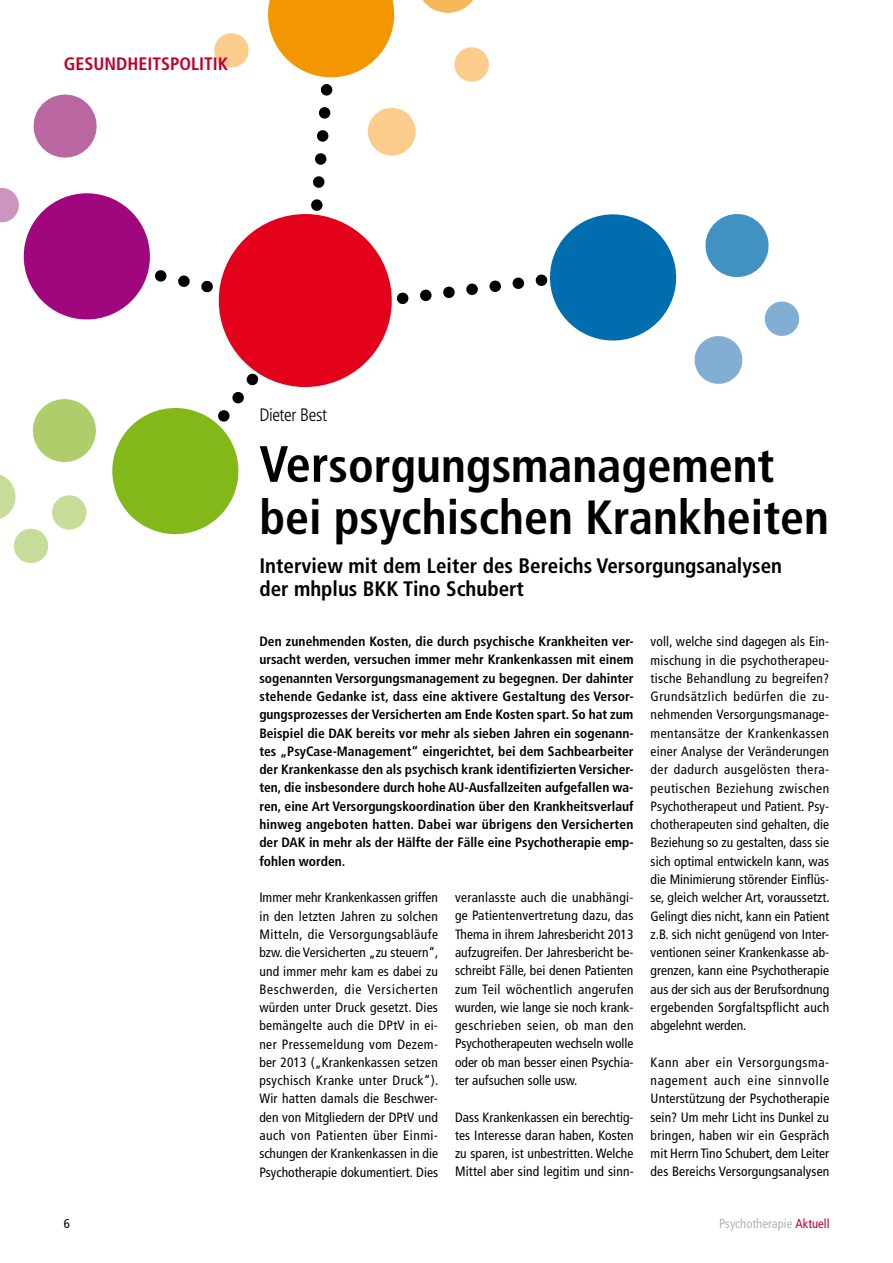
<style>
.page{position:relative;width:893px;height:1263px;background:#fff}
.page>*{position:absolute;margin:0;border:0;box-sizing:border-box;transform-origin:0 0}
.t1{font:700 condensed 48px/52.5px "Frutiger";color:#000}
.t2{font:700 condensed 21px/22.5px "Frutiger";color:#000}
.t3{font:700 condensed 18px "Frutiger";color:#c1002a}
.t4{font:300 condensed 18px "Frutiger";letter-spacing:-.02em;color:#000}
.t5{font:condensed 13.5px/18.3px "Frutiger";color:#000;text-align:justify}
.t6{font:700 condensed 13.5px/18.3px "Frutiger";color:#000;text-align:justify}
.t7{font:condensed 12.75px "Frutiger";color:#b1b3b4}
.t8{font:condensed 12.75px "Frutiger";color:#000}
.s1{font-size:51px}
.s2{color:#c1002a}
</style>
<div class="page">
<svg style="left:705px;top:214px;width:64px;height:63px"></svg>
<svg style="left:764px;top:301px;width:36px;height:35px"></svg>
<svg style="left:694px;top:336px;width:49px;height:48px"></svg>
<svg style="left:0;top:0;width:677px;height:564px"></svg>
<h3 class="t3" style="left:64px;top:54px;width:166px">GESUNDHEITSPOLITIK</h3>
<h3 class="t4" style="left:259px;top:404px;width:69px">Dieter Best</h3>
<h1 class="t1" style="left:259px;top:439px;width:571px"><span class="s1">Ver</span>sorgungsmanagement bei psychischen Krankheiten</h1>
<h2 class="t2" style="left:259px;top:555px;width:524px">Interview mit dem Leiter des Bereichs Versorgungsanalysen der mhplus BKK Tino Schubert</h2>
<p class="t6" style="left:259px;top:632px;width:376px">Den zunehmenden Kosten, die durch psychische Krankheiten ver&shy;ursacht werden, versuchen immer mehr Krankenkassen mit einem sogenannten Versorgungsmanagement zu begegnen. Der dahinter stehende Gedanke ist, dass eine aktivere Gestaltung des Versor&shy;gungsprozesses der Versicherten am Ende Kosten spart. So hat zum Beispiel die DAK bereits vor mehr als sieben Jahren ein sogenann&shy;tes „PsyCase-Management“ eingerichtet, bei dem Sachbearbeiter der Krankenkasse den als psychisch krank identifizierten Versicher&shy;ten, die insbesondere durch hohe AU-Ausfallzeiten aufgefallen wa&shy;ren, eine Art Versorgungskoordination über den Krankheitsverlauf hinweg angeboten hatten. Dabei war übrigens den Versicherten der DAK in mehr als der Hälfte der Fälle eine Psychotherapie emp&shy;fohlen worden.</p>
<p class="t5" style="left:455px;top:888px;width:180px">veranlasste auch die unabhängi&shy;ge Patientenvertretung dazu, das Thema in ihrem Jahresbericht 2013 aufzugreifen. Der Jahresbericht be&shy;schreibt Fälle, bei denen Patienten zum Teil wöchentlich angerufen wurden, wie lange sie noch krank&shy;geschrieben seien, ob man den Psychotherapeuten wechseln wolle oder ob man besser einen Psychia&shy;ter aufsuchen solle usw.</p>
<p class="t5" style="left:455px;top:1108px;width:180px">Dass Krankenkassen ein berechtig&shy;tes Interesse daran haben, Kosten zu sparen, ist unbestritten. Welche Mittel aber sind legitim und sinn-</p>
<p class="t5" style="left:259px;top:889px;width:181px">Immer mehr Krankenkassen griffen in den letzten Jahren zu solchen Mitteln, die Versorgungsabläufe bzw. die Versicherten „zu steuern“, und immer mehr kam es dabei zu Beschwerden, die Versicherten würden unter Druck gesetzt. Dies bemängelte auch die DPtV in ei&shy;ner Pressemeldung vom Dezem&shy;ber 2013 („Krankenkassen setzen psychisch Kranke unter Druck“).<br>Wir hatten damals die Beschwer&shy;den von Mitgliedern der DPtV und auch von Patienten über Einmi&shy;schungen der Krankenkassen in die Psychotherapie dokumentiert. Dies</p>
<p class="t5" style="left:651px;top:632px;width:181px">voll, welche sind dagegen als Ein&shy;mischung in die psychotherapeu&shy;tische Behandlung zu begreifen?<br>Grundsätzlich bedürfen die zu&shy;nehmenden Versorgungsmanage&shy;mentansätze der Krankenkassen einer Analyse der Veränderungen der dadurch ausgelösten thera&shy;peutischen Beziehung zwischen Psychotherapeut und Patient. Psy&shy;chotherapeuten sind gehalten, die Beziehung so zu gestalten, dass sie sich optimal entwickeln kann, was die Minimierung störender Einflüs&shy;se, gleich welcher Art, voraussetzt.<br>Gelingt dies nicht, kann ein Patient z.B. sich nicht genügend von Inter&shy;ventionen seiner Krankenkasse ab&shy;grenzen, kann eine Psychotherapie aus der sich aus der Berufsordnung ergebenden Sorgfaltspflicht auch abgelehnt werden.</p>
<p class="t5" style="left:651px;top:1053px;width:180px">Kann aber ein Versorgungsma&shy;nagement auch eine sinnvolle Unterstützung der Psychotherapie sein? Um mehr Licht ins Dunkel zu bringen, haben wir ein Gespräch mit Herrn Tino Schubert, dem Leiter des Bereichs Versorgungsanalysen</p>
<p class="t8" style="left:64px;top:1216px;width:8px">6</p>
<p class="t7" style="left:719px;top:1216px;width:112px">Psychotherapie <span class="s2">Aktuell</span></p>
</div>
